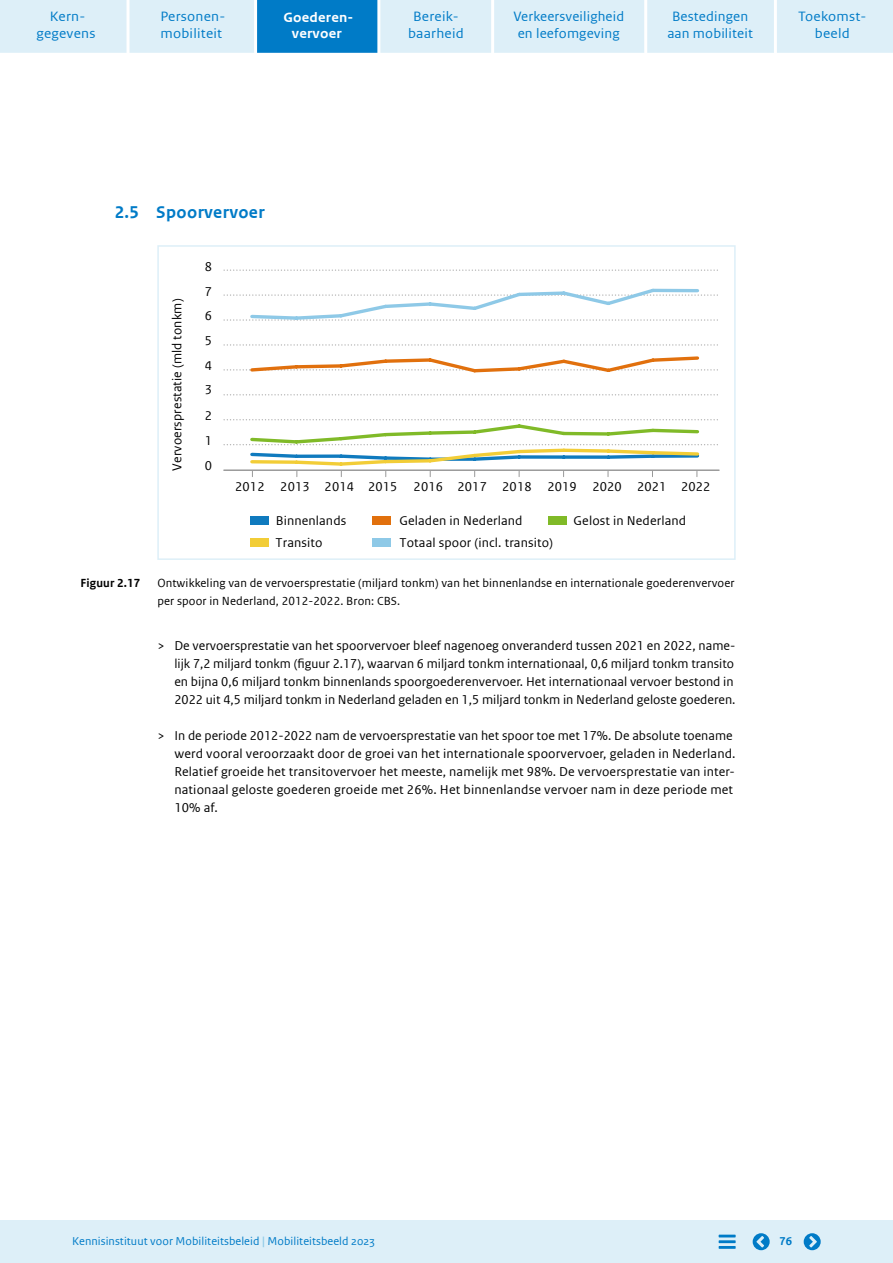
<style>
.page{position:relative;width:893px;height:1263px;background:#fff}
.page>*{position:absolute;margin:0;border:0;box-sizing:border-box;transform-origin:0 0}
.Paragraafkop_nr-Blauw{font:700 18px "Rijksoverheid Sans Web Text";letter-spacing:.02em;color:#007bc7}
.t1{font:14.25px/16.5px "Rijksoverheid Sans Web Text Regular 2";letter-spacing:.01em;color:#007bc7;text-align:center;scale:1.05 1}
.t2{font:14.25px/16.5px "Rijksoverheid Sans Web Text Regular 2";letter-spacing:.01em;color:#007bc7;text-align:center}
.t3{font:700 14.25px/16.5px "Rijksoverheid Sans Web Text";letter-spacing:.015em;color:#fff;text-align:center;scale:1.05 1}
.t4{font:14.25px "Rijksoverheid Sans Web Text";color:#007bc7;scale:1.05 1}
.t5{font:13.65px "Rijksoverheid Sans Web Text Regular 2";letter-spacing:.01em;color:#000}
.t6{font:13.5px/18px "Rijksoverheid Sans Web Text Regular 2";letter-spacing:.01em;color:#000}
._5i_07_Figuur_8_25-3pt{font:12.3px/18px "Rijksoverheid Sans Web Text Regular 2";letter-spacing:.01em;color:#000}
._5i_07_Figuur_8_25-3pt-2{font:700 12.3px "Rijksoverheid Sans Web Text";letter-spacing:.01em;color:#000}
.t7{font:12px "Rijksoverheid Sans Web Text Regular 2";letter-spacing:.005em;color:#007bc7}
.t8{font:700 12px "Rijksoverheid Sans Web Text";color:#007bc7}
.s1{font-family:"Rijksoverheid Sans Web Text"}
.s2{font-family:"Rijksoverheid Sans Web Text";font-weight:700;font-size:12.75px;color:#8fcae7}
</style>
<div class="page">
<svg style="left:224px;top:394px;width:494px;height:1px"></svg>
<svg style="left:224px;top:345px;width:494px;height:1px"></svg>
<svg style="left:224px;top:270px;width:494px;height:1px"></svg>
<svg style="left:224px;top:356px;width:494px;height:17px"></svg>
<svg style="left:224px;top:288px;width:494px;height:33px"></svg>
<div style="left:250px;top:538px;width:19px;height:9px;background:#f2cd37"></div>
<div style="left:373px;top:538px;width:18px;height:9px;background:#8ec9e7"></div>
<div style="left:250px;top:516px;width:19px;height:9px;background:#0f7abe"></div>
<div style="left:373px;top:516px;width:18px;height:9px;background:#e1700d"></div>
<div style="left:549px;top:516px;width:18px;height:9px;background:#80ba28"></div>
<svg style="left:224px;top:419px;width:495px;height:58px"></svg>
<div style="left:157px;top:245px;width:579px;height:315px;border:2px solid #ddeff8"></div>
<div style="left:0;top:1220px;width:893px;height:43px;background:#ddeff8"></div>
<hr style="left:719px;top:1246px;width:17px;height:3px;background:#007bc7">
<hr style="left:719px;top:1240px;width:17px;height:3px;background:#007bc7">
<hr style="left:719px;top:1234px;width:17px;height:3px;background:#007bc7">
<div style="left:0;top:0;width:893px;height:53px;background:#ddeff8"></div>
<svg style="left:753px;top:1233px;width:17px;height:17px"></svg>
<svg style="left:804px;top:1233px;width:17px;height:17px"></svg>
<div style="left:255px;top:0;width:123px;height:53px;background:#007bc7"></div>
<hr style="left:126px;top:0;width:3px;height:55px;background:#fff">
<hr style="left:254px;top:0;width:3px;height:55px;background:#fff">
<hr style="left:377px;top:0;width:3px;height:55px;background:#fff">
<hr style="left:491px;top:0;width:3px;height:55px;background:#fff">
<hr style="left:644px;top:0;width:3px;height:55px;background:#fff">
<hr style="left:774px;top:0;width:3px;height:55px;background:#fff">
<p class="t4" style="left:50px;top:9px;width:35px">Kern-</p>
<p class="t1" style="left:36px;top:25px;width:58px">gegevens</p>
<p class="t1" style="left:160px;top:9px;width:63px;text-align:left">Personen&shy;mobiliteit</p>
<p class="t1" style="left:408px;top:9px;width:55px">Bereik&shy;baarheid</p>
<p class="t2" style="left:513px;top:9px;width:112px">Verkeersveiligheid en leefomgeving</p>
<p class="t2" style="left:667px;top:8px;width:87px">Bestedingen aan mobiliteit</p>
<p class="t1" style="left:798px;top:9px;width:66px">Toekomst&shy;beeld</p>
<p class="t3" style="left:283px;top:9px;width:68px">Goederen&shy;vervoer</p>
<p class="Paragraafkop_nr-Blauw" style="left:115px;top:202px;width:151px">2.5 Spoorvervoer</p>
<p class="t6" style="left:205px;top:257px;width:9px">8</p>
<p class="t5" style="left:169px;top:470px;width:173px;rotate:-90deg">Vervoersprestatie (mld tonkm)</p>
<p class="t6" style="left:205px;top:282px;width:9px">7</p>
<p class="t6" style="left:205px;top:307px;width:9px">6</p>
<p class="t6" style="left:205px;top:332px;width:9px">5</p>
<p class="t6" style="left:205px;top:356px;width:9px">4</p>
<p class="t6" style="left:205px;top:381px;width:9px">3</p>
<p class="t6" style="left:205px;top:406px;width:9px">2</p>
<p class="t6" style="left:205px;top:432px;width:9px">1</p>
<p class="t6" style="left:205px;top:456px;width:9px">0</p>
<p class="t6" style="left:235px;top:477px;width:477px">2012 2013 2014 2015 2016 2017 2018 2019 2020 2021 2022</p>
<p class="t6" style="left:276px;top:511px;width:72px">Binnenlands</p>
<p class="t6" style="left:399px;top:511px;width:125px">Geladen in Nederland</p>
<p class="t6" style="left:275px;top:533px;width:49px">Transito</p>
<p class="t6" style="left:399px;top:533px;width:155px">Totaal spoor (incl. transito)</p>
<p class="t6" style="left:574px;top:511px;width:114px">Gelost in Nederland</p>
<p class="_5i_07_Figuur_8_25-3pt-2" style="left:80px;top:576px;width:61px">Figuur 2.17</p>
<p class="_5i_07_Figuur_8_25-3pt" style="left:157px;top:574px;width:579px">Ontwikkeling van de vervoersprestatie (miljard tonkm) van het binnenlandse en internationale goederenvervoer per spoor in Nederland, 2012-2022. Bron: CBS.</p>
<p class="t6" style="left:174px;top:636px;width:563px;text-indent:-17px">&gt; De vervoersprestatie van het spoorvervoer bleef nagenoeg onveranderd tussen 2021 en 2022, name&shy;<span class="s1">lijk 7,2 miljard tonkm (figuur 2.17), waarvan 6 miljard tonkm internationaal, 0,6 miljard tonkm transito </span>en bijna 0,6 miljard tonkm binnenlands spoorgoederenvervoer. Het internationaal vervoer bestond in 2022 uit 4,5 miljard tonkm in Nederland geladen en 1,5 miljard tonkm in Nederland geloste goederen.</p>
<p class="t6" style="left:174px;top:726px;width:563px;text-indent:-17px">&gt; In de periode 2012-2022 nam de vervoersprestatie van het spoor toe met 17%. De absolute toename werd vooral veroorzaakt door de groei van het internationale spoorvervoer, geladen in Nederland.<br>Relatief groeide het transitovervoer het meeste, namelijk met 98%. De vervoersprestatie van inter&shy;nationaal geloste goederen groeide met 26%. Het binnenlandse vervoer nam in deze periode met 10% af.</p>
<p class="t7" style="left:72px;top:1234px;width:304px">Kennisinstituut voor Mobiliteitsbeleid <span class="s2">|</span> <span class="s1">Mobiliteitsbeeld 2023</span></p>
<p class="t8" style="left:779px;top:1234px;width:14px">76</p>
</div>
